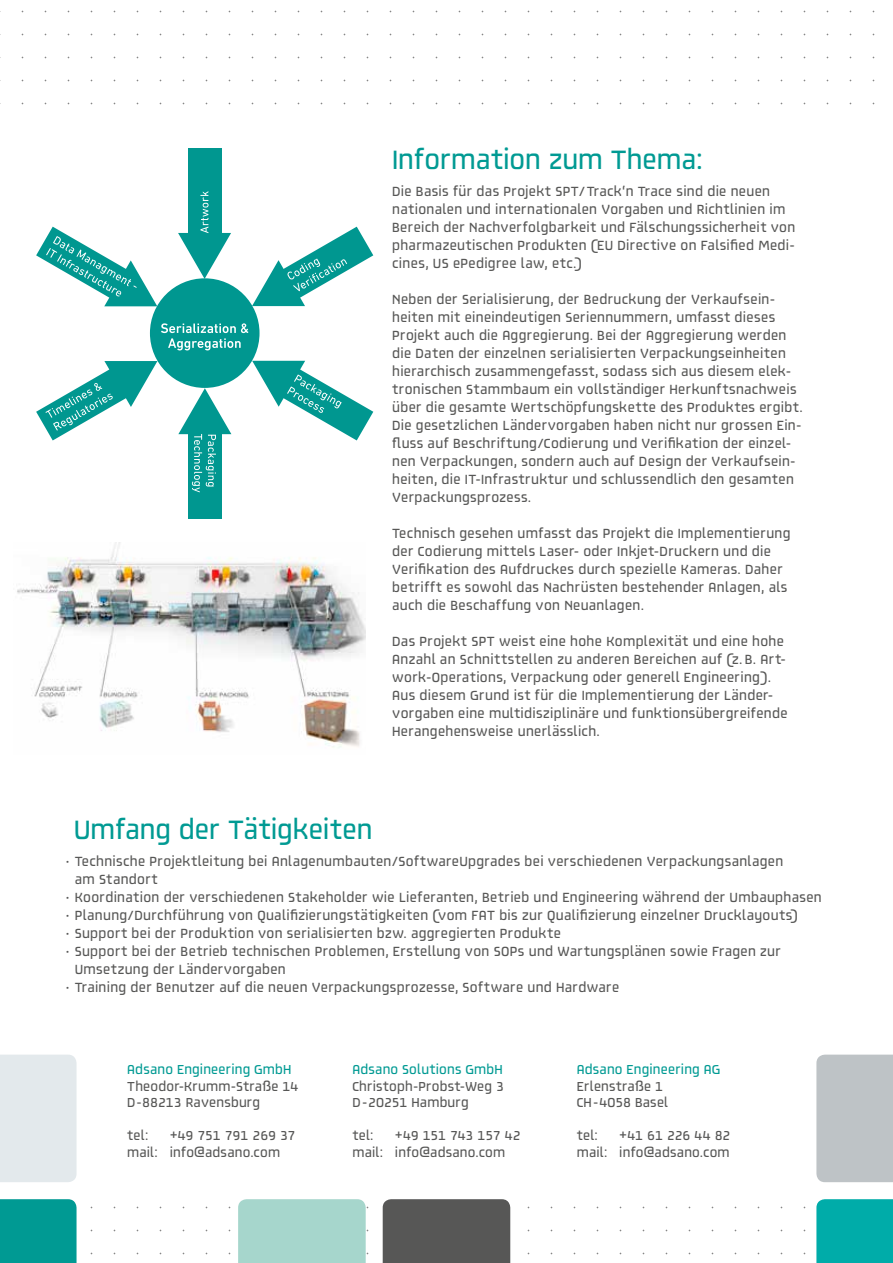
<style>
.page{position:relative;width:893px;height:1263px;background:#fff}
.page>*{position:absolute;margin:0;border:0;box-sizing:border-box;transform-origin:0 0}
.t1{font:500 27px "AF Generation Za Z";letter-spacing:-.005em;color:#009a93}
.t2{font:500 13.5px/18px "AF Generation Za Z";letter-spacing:.025em;color:#575756}
.t3{font:500 13.2px/16.5px "AF Generation Za Z";letter-spacing:.015em;color:#575756}
.t4{font:500 13.2px "AF Generation Za Z";letter-spacing:.015em;color:#009a93}
.s1{color:#fff}
</style>
<div class="page">
<img style="left:17px;top:542px;width:349px;height:206px">
<div style="left:383px;top:1199px;width:127px;height:64px;background:#575756"></div>
<div style="left:238px;top:1199px;width:128px;height:64px;background:#a6d6cc"></div>
<div style="left:0;top:1199px;width:77px;height:64px;background:#009a93"></div>
<div style="left:816px;top:1054px;width:77px;height:128px;background:#bec3c6"></div>
<div style="left:816px;top:1199px;width:77px;height:64px;background:#00aca9"></div>
<div style="left:0;top:1054px;width:77px;height:128px;background:#e3e9ec"></div>
<div style="left:150px;top:278px;width:110px;height:110px;background:#009790;border-radius:50%"></div>
<svg style="left:161px;top:323px;width:87px;height:27px"></svg>
<div style="left:188px;top:148px;width:33px;height:96px;background:#009790"></div>
<svg style="left:178px;top:191px;width:53px;height:88px"></svg>
<div style="left:188px;top:423px;width:33px;height:96px;background:#009790"></div>
<svg style="left:178px;top:388px;width:53px;height:104px"></svg>
<svg style="left:36px;top:361px;width:121px;height:79px"></svg>
<svg style="left:252px;top:227px;width:121px;height:79px"></svg>
<svg style="left:36px;top:227px;width:121px;height:79px"></svg>
<svg style="left:252px;top:361px;width:121px;height:79px"></svg>
<h1 class="t1" style="left:392px;top:143px;width:312px">Information zum Thema:</h1>
<p class="t2" style="left:392px;top:182px;width:405px">Die Basis für das Projekt SPT/Track‘n Trace sind die neuen nationalen und internationalen Vorgaben und Richtlinien im Bereich der Nachverfolgbarkeit und Fälschungssicherheit von pharmazeutischen Produkten (EU Directive on Falsified Medi&shy;cines, US ePedigree law, etc.)</p>
<p class="t2" style="left:392px;top:290px;width:412px">Neben der Serialisierung, der Bedruckung der Verkaufsein&shy;heiten mit eineindeutigen Seriennummern, umfasst dieses Projekt auch die Aggregierung. Bei der Aggregierung werden die Daten der einzelnen serialisierten Verpackungseinheiten hierarchisch zusammengefasst, sodass sich aus diesem elek&shy;tronischen Stammbaum ein vollständiger Herkunftsnachweis über die gesamte Wertschöpfungskette des Produktes ergibt.<br>Die gesetzlichen Ländervorgaben haben nicht nur grossen Ein&shy;fluss auf Beschriftung/Codierung und Verifikation der einzel&shy;nen Verpackungen, sondern auch auf Design der Verkaufsein&shy;heiten, die IT-Infrastruktur und schlussendlich den gesamten Verpackungsprozess.</p>
<p class="t2" style="left:392px;top:524px;width:400px">Technisch gesehen umfasst das Projekt die Implementierung der Codierung mittels Laser- oder Inkjet-Druckern und die Verifikation des Aufdruckes durch spezielle Kameras. Daher betrifft es sowohl das Nachrüsten bestehender Anlagen, als auch die Beschaffung von Neuanlagen.</p>
<p class="t2" style="left:392px;top:632px;width:397px">Das Projekt SPT weist eine hohe Komplexität und eine hohe Anzahl an Schnittstellen zu anderen Bereichen auf (z. B. Art&shy;work-Operations, Verpackung oder generell Engineering).<br>Aus diesem Grund ist für die Implementierung der Länder&shy;vorgaben eine multidisziplinäre und funktionsübergreifende Herangehensweise unerlässlich.</p>
<h1 class="t1" style="left:74px;top:813px;width:300px">Umfang der Tätigkeiten</h1>
<p class="t2" style="left:66px;top:852px;width:719px">• Technische Projektleitung bei Anlagenumbauten/SoftwareUpgrades bei verschiedenen Verpackungsanlagen</p>
<p class="t2" style="left:66px;top:870px;width:94px"><span class="s1">•</span> am Standort</p>
<p class="t2" style="left:66px;top:888px;width:758px">• Koordination der verschiedenen Stakeholder wie Lieferanten, Betrieb und Engineering während der Umbauphasen</p>
<p class="t2" style="left:66px;top:906px;width:734px">• Planung/Durchführung von Qualifizierungstätigkeiten (vom FAT bis zur Qualifizierung einzelner Drucklayouts)</p>
<p class="t2" style="left:66px;top:924px;width:497px">• Support bei der Produktion von serialisierten bzw. aggregierten Produkte</p>
<p class="t2" style="left:66px;top:942px;width:725px">• Support bei der Betrieb technischen Problemen, Erstellung von SOPs und Wartungsplänen sowie Fragen zur <span class="s1">•</span></p>
<p class="t2" style="left:66px;top:960px;width:221px"><span class="s1">•</span> Umsetzung der Ländervorgaben</p>
<p class="t2" style="left:66px;top:978px;width:555px">• Training der Benutzer auf die neuen Verpackungsprozesse, Software und Hardware</p>
<p class="t4" style="left:127px;top:1062px;width:166px">Adsano Engineering GmbH</p>
<p class="t3" style="left:127px;top:1078px;width:173px">Theodor-Krumm-Straße 14<br>D-88213 Ravensburg</p>
<p class="t3" style="left:127px;top:1127px;width:23px">tel:</p>
<p class="t3" style="left:127px;top:1127px;width:170px;text-indent:43px">+49 751 791 269 37 mail: info@adsano.com</p>
<p class="t4" style="left:352px;top:1062px;width:152px">Adsano Solutions GmbH</p>
<p class="t3" style="left:352px;top:1078px;width:153px">Christoph-Probst-Weg 3<br>D-20251 Hamburg</p>
<p class="t3" style="left:352px;top:1127px;width:23px">tel:</p>
<p class="t3" style="left:352px;top:1127px;width:170px;text-indent:43px">+49 151 743 157 42 mail: info@adsano.com</p>
<p class="t4" style="left:577px;top:1062px;width:145px">Adsano Engineering AG</p>
<p class="t3" style="left:577px;top:1078px;width:93px">Erlenstraße 1<br>CH-4058 Basel</p>
<p class="t3" style="left:577px;top:1127px;width:23px">tel:</p>
<p class="t3" style="left:577px;top:1127px;width:155px;text-align:right">+41 61 226 44 82<br>mail: info@adsano.com</p>
</div>
